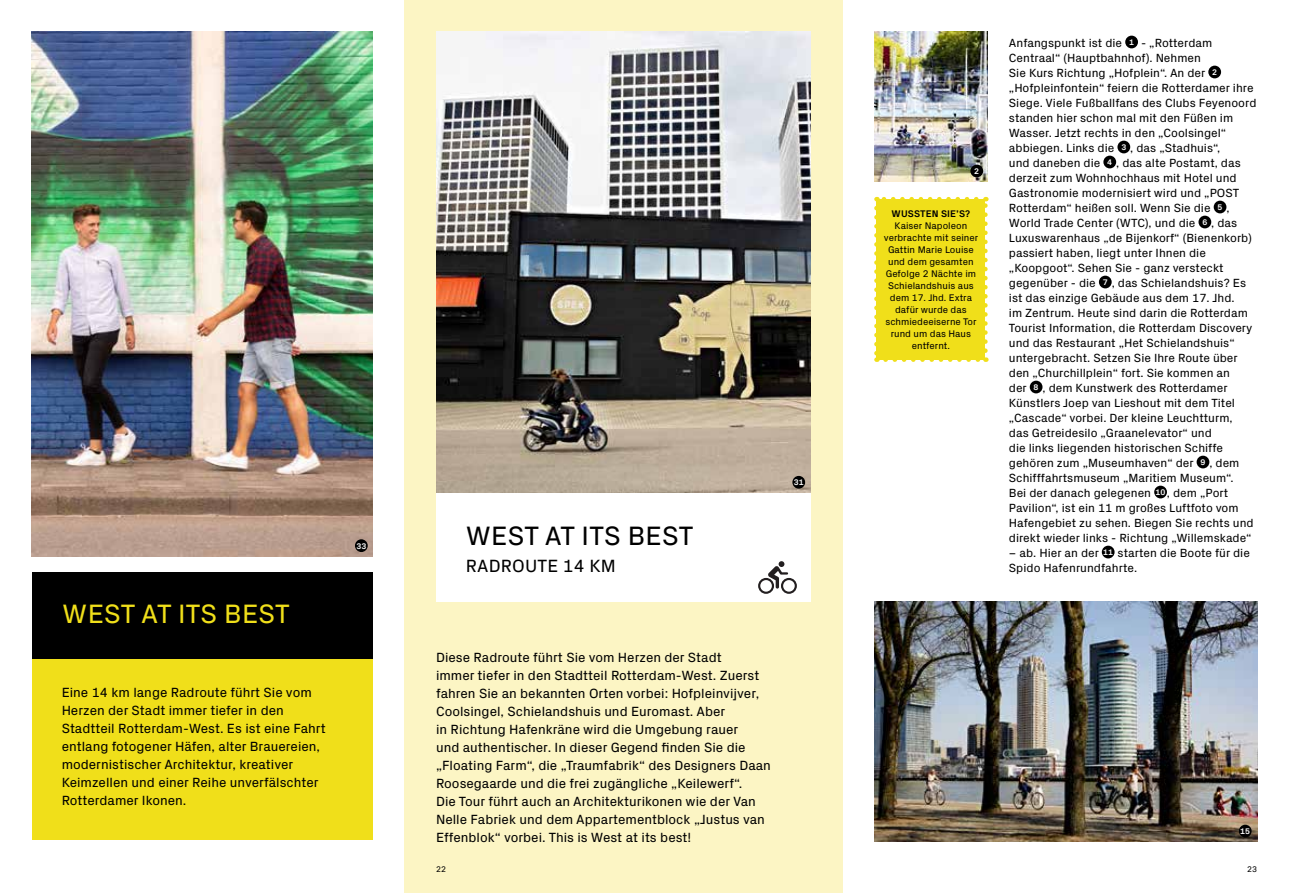
<style>
.page{position:relative;width:1289px;height:893px;background:#fff}
.page>*{position:absolute;margin:0;border:0;box-sizing:border-box;transform-origin:0 0}
.t1{font:27px "Px Grotesk";letter-spacing:.01em;color:#f0df1a}
.t2{font:27px "Px Grotesk";letter-spacing:.01em;color:#000}
.t3{font:18px "Px Grotesk";letter-spacing:.01em;color:#000}
.t4{font:13.5px/18px "Px Grotesk";color:#000}
.t5{font:12px/15px "Px Grotesk";color:#000}
.t6{font:9.75px/12px "Px Grotesk";color:#000;text-align:center}
.t7{font:700 9.75px "Px Grotesk";letter-spacing:.01em;color:#000}
.t8{font:700 8.25px "Px Grotesk";color:#fff}
.t9{font:8.25px "Px Grotesk";color:#000}
</style>
<div class="page">
<div style="left:404px;top:0;width:438px;height:893px;background:#fcf5c4"></div>
<img style="left:874px;top:602px;width:382px;height:240px">
<img style="left:874px;top:32px;width:113px;height:150px">
<div style="left:32px;top:656px;width:340px;height:184px;background:#f0df1a"></div>
<div style="left:32px;top:572px;width:341px;height:86px;background:#000"></div>
<img style="left:436px;top:32px;width:374px;height:461px">
<div style="left:876px;top:199px;width:109px;height:161px;background:#f0df1a"></div>
<svg style="left:874px;top:208px;width:4px;height:154px"></svg>
<svg style="left:885px;top:357px;width:101px;height:5px"></svg>
<svg style="left:983px;top:197px;width:4px;height:154px"></svg>
<svg style="left:876px;top:197px;width:100px;height:2px"></svg>
<div style="left:1125px;top:36px;width:12px;height:12px;background:#000;border-radius:50%"></div>
<div style="left:1208px;top:66px;width:12px;height:12px;background:#000;border-radius:50%"></div>
<div style="left:1117px;top:141px;width:13px;height:12px;background:#000;border-radius:50%"></div>
<div style="left:1103px;top:156px;width:13px;height:12px;background:#000;border-radius:50%"></div>
<div style="left:1213px;top:201px;width:13px;height:12px;background:#000;border-radius:50%"></div>
<div style="left:1198px;top:216px;width:13px;height:12px;background:#000;border-radius:50%"></div>
<div style="left:1098px;top:276px;width:13px;height:12px;background:#000;border-radius:50%"></div>
<div style="left:1029px;top:381px;width:13px;height:12px;background:#000;border-radius:50%"></div>
<div style="left:1196px;top:456px;width:13px;height:12px;background:#000;border-radius:50%"></div>
<div style="left:1154px;top:486px;width:12px;height:12px;background:#000;border-radius:50%"></div>
<div style="left:1101px;top:546px;width:13px;height:12px;background:#000;border-radius:50%"></div>
<div style="left:792px;top:476px;width:13px;height:13px;background:#000;border-radius:50%"></div>
<div style="left:970px;top:165px;width:13px;height:12px;background:#000;border-radius:50%"></div>
<div style="left:1238px;top:825px;width:13px;height:12px;background:#000;border-radius:50%"></div>
<div style="left:436px;top:494px;width:374px;height:108px;background:#fff"></div>
<svg style="left:758px;top:561px;width:38px;height:33px"></svg>
<img style="left:32px;top:32px;width:340px;height:524px">
<div style="left:355px;top:539px;width:13px;height:13px;background:#000;border-radius:50%"></div>
<h1 class="t1" style="left:62px;top:595px;width:229px">WEST AT ITS BEST</h1>
<p class="t4" style="left:62px;top:682px;width:265px">Eine 14 km lange Radroute führt Sie vom Herzen der Stadt immer tiefer in den Stadtteil Rotterdam-West. Es ist eine Fahrt entlang fotogener Häfen, alter Brauereien, modernistischer Architektur, kreativer Keimzellen und einer Reihe unverfälschter Rotterdamer Ikonen.</p>
<p class="t8" style="left:356px;top:540px;width:11px">33</p>
<h1 class="t2" style="left:466px;top:516px;width:229px">WEST AT ITS BEST</h1>
<h2 class="t3" style="left:466px;top:553px;width:151px">RADROUTE 14 KM</h2>
<p class="t8" style="left:793px;top:476px;width:11px">31</p>
<p class="t4" style="left:436px;top:647px;width:336px">Diese Radroute führt Sie vom Herzen der Stadt<br>immer tiefer in den Stadtteil Rotterdam-West. Zuerst fahren Sie an bekannten Orten vorbei: Hofpleinvijver, Coolsingel, Schielandshuis und Euromast. Aber<br>in Richtung Hafenkräne wird die Umgebung rauer<br>und authentischer. In dieser Gegend finden Sie die „Floating Farm“, die „Traumfabrik“ des Designers Daan Roosegaarde und die frei zugängliche „Keilewerf“.<br>Die Tour führt auch an Architekturikonen wie der Van Nelle Fabriek und dem Appartementblock „Justus van Effenblok“ vorbei. This is West at its best!</p>
<p class="t8" style="left:974px;top:165px;width:6px">2</p>
<p class="t7" style="left:891px;top:207px;width:80px">WUSSTEN SIE’S?</p>
<p class="t6" style="left:883px;top:219px;width:96px">Kaiser Napoleon verbrachte mit seiner<br>Gattin Marie Louise und dem gesamten<br>Gefolge 2 Nächte im<br>Schielandshuis aus dem 17. Jhd. Extra dafür wurde das schmiedeeiserne Tor rund um das Haus entfernt.</p>
<p class="t5" style="left:1008px;top:34px;width:249px">Anfangspunkt ist die <sup>1</sup> - „Rotterdam Centraal“ (Hauptbahnhof). Nehmen<br>Sie Kurs Richtung „Hofplein“. An der <sup>2 </sup>„Hofpleinfontein“ feiern die Rotterdamer ihre Siege. Viele Fußballfans des Clubs Feyenoord standen hier schon mal mit den Füßen im Wasser. Jetzt rechts in den „Coolsingel“ abbiegen. Links die <sup>3</sup> , das „Stadhuis“,<br>und daneben die <sup>4</sup> , das alte Postamt, das derzeit zum Wohnhochhaus mit Hotel und Gastronomie modernisiert wird und „POST Rotterdam“ heißen soll. Wenn Sie die <sup>5</sup> , World Trade Center (WTC), und die <sup>6</sup> , das Luxuswarenhaus „de Bijenkorf“ (Bienenkorb) passiert haben, liegt unter Ihnen die „Koopgoot“. Sehen Sie - ganz versteckt gegenüber - die <sup>7</sup> , das Schielandshuis? Es ist das einzige Gebäude aus dem 17. Jhd.<br>im Zentrum. Heute sind darin die Rotterdam Tourist Information, die Rotterdam Discovery und das Restaurant „Het Schielandshuis“ untergebracht. Setzen Sie Ihre Route über den „Churchillplein“ fort. Sie kommen an<br>der <sup>8</sup> , dem Kunstwerk des Rotterdamer Künstlers Joep van Lieshout mit dem Titel „Cascade“ vorbei. Der kleine Leuchtturm,<br>das Getreidesilo „Graanelevator“ und<br>die links liegenden historischen Schiffe gehören zum „Museumhaven“ der <sup>9</sup> , dem Schifffahrtsmuseum „Maritiem Museum“.<br>Bei der danach gelegenen <sup>10</sup> , dem „Port Pavilion“, ist ein 11 m großes Luftfoto vom Hafengebiet zu sehen. Biegen Sie rechts und direkt wieder links - Richtung „Willemskade“</p>
<p class="t5" style="left:1008px;top:544px;width:242px">– ab. Hier an der <sup>11</sup> starten die Boote für die<br>Spido Hafenrundfahrte.</p>
<p class="t8" style="left:1240px;top:825px;width:11px">15</p>
<p class="t9" style="left:436px;top:863px;width:11px">22</p>
<p class="t9" style="left:1247px;top:863px;width:11px">23</p>
</div>
